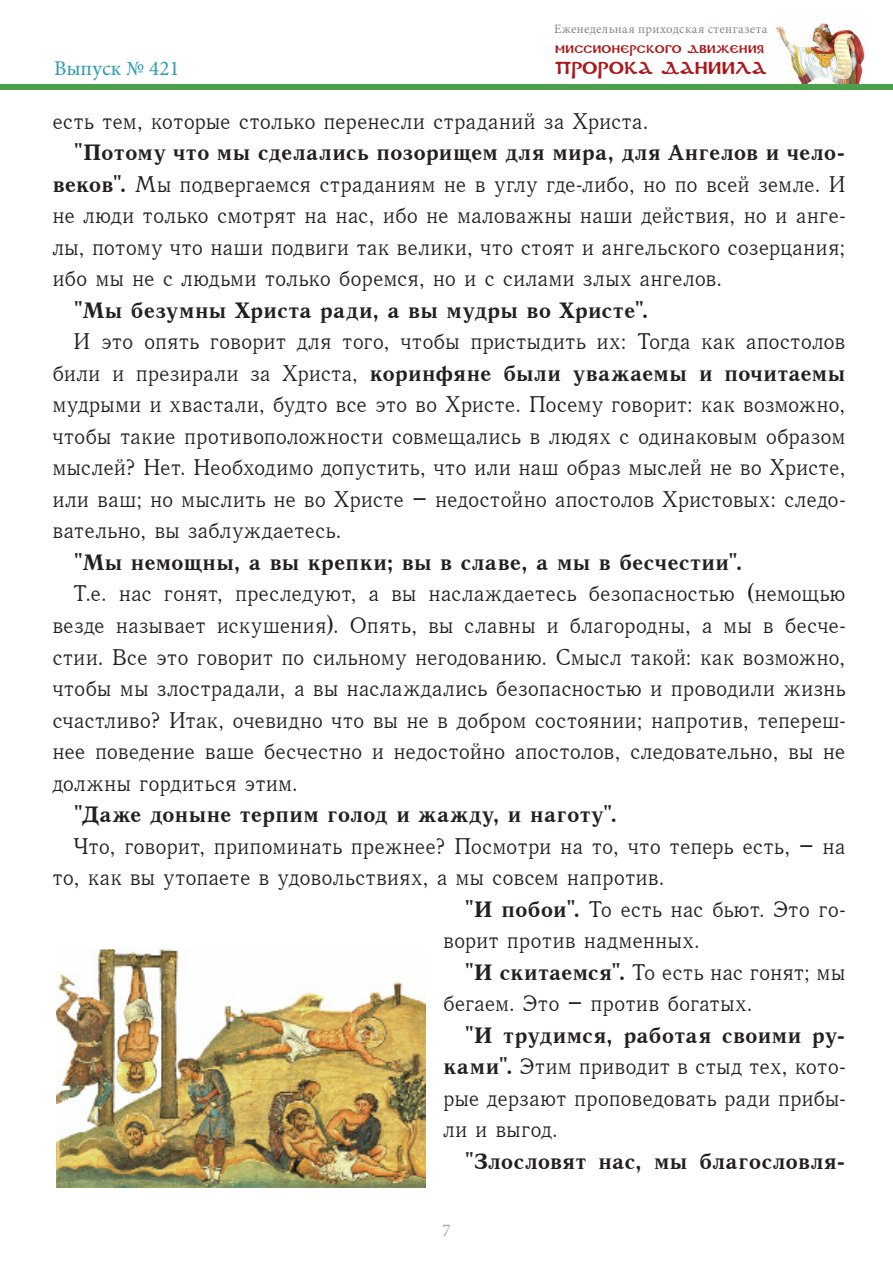
<style>
.page{position:relative;width:893px;height:1263px;background:#fff}
.page>*{position:absolute;margin:0;border:0;box-sizing:border-box;transform-origin:0 0}
._2__Основной_текст{font:22.5px/31.5px "Quant Antiqua C";color:#231f20;text-align:justify}
._2__Основной_текст-2{font:22.5px "Quant Antiqua C Bold";letter-spacing:-.01em;color:#231f20}
.t1{font:21px "Minion Pro";color:#2e9daa}
.t2{font:18px "Minion Pro";color:#9fa9a4}
.t3{font:17.1px "DS Coptic";letter-spacing:.01em;color:#aa181b}
.t4{font:12.75px "Minion Pro";letter-spacing:.03em;color:#7f8885}
.t5{font:10.95px "DS Coptic";letter-spacing:.025em;color:#aa181b}
.s1{font-family:"Quant Antiqua C Bold"}
</style>
<div class="page">
<img style="left:776px;top:23px;width:89px;height:61px">
<div style="left:0;top:84px;width:893px;height:5px;background:#4aa14a"></div>
<img style="left:57px;top:948px;width:368px;height:239px">
<p class="t1" style="left:54px;top:54px;width:127px">Выпуск № 421</p>
<p class="t4" style="left:554px;top:21px;width:215px">Еженедельная приходская стенгазета</p>
<p class="t5" style="left:555px;top:42px;width:210px">Миссионерского движения</p>
<p class="t3" style="left:555px;top:57px;width:213px">ПРОРОКА ДАНИИЛА</p>
<p class="_2__Основной_текст" style="left:52px;top:106px;width:598px">есть тем, которые столько перенесли страданий за Христа.</p>
<p class="_2__Основной_текст" style="left:52px;top:137px;width:795px;text-indent:21px"><span class="s1">"Потому что мы сделались позорищем для мира, для Ангелов и чело&shy;веков".</span> Мы подвергаемся страданиям не в углу где-либо, но по всей земле. И не люди только смотрят на нас, ибо не маловажны наши действия, но и анге&shy;лы, потому что наши подвиги так велики, что стоят и ангельского созерцания; ибо мы не с людьми только боремся, но и с силами злых ангелов.</p>
<p class="_2__Основной_текст-2" style="left:74px;top:298px;width:577px">"Мы безумны Христа ради, а вы мудры во Христе".</p>
<p class="_2__Основной_текст" style="left:52px;top:326px;width:795px;text-indent:21px">И это опять говорит для того, чтобы пристыдить их: Тогда как апостолов били и презирали за Христа, <span class="s1">коринфяне были уважаемы и почитаемы </span>мудрыми и хвастали, будто все это во Христе. Посему говорит: как возможно, чтобы такие противоположности совмещались в людях с одинаковым образом мыслей? Нет. Необходимо допустить, что или наш образ мыслей не во Христе, или ваш; но мыслить не во Христе – недостойно апостолов Христовых: следо&shy;вательно, вы заблуждаетесь.</p>
<p class="_2__Основной_текст-2" style="left:74px;top:550px;width:671px">"Мы немощны, а вы крепки; вы в славе, а мы в бесчестии".</p>
<p class="_2__Основной_текст" style="left:52px;top:578px;width:795px;text-indent:21px">Т.е. нас гонят, преследуют, а вы наслаждаетесь безопасностью (немощью везде называет искушения). Опять, вы славны и благородны, а мы в бесче&shy;стии. Все это говорит по сильному негодованию. Смысл такой: как возможно, чтобы мы злострадали, а вы наслаждались безопасностью и проводили жизнь счастливо? Итак, очевидно что вы не в добром состоянии; напротив, тепереш&shy;нее поведение ваше бесчестно и недостойно апостолов, следовательно, вы не должны гордиться этим.</p>
<p class="_2__Основной_текст-2" style="left:74px;top:802px;width:545px">"Даже доныне терпим голод и жажду, и наготу".</p>
<p class="_2__Основной_текст" style="left:52px;top:830px;width:795px;text-indent:21px">Что, говорит, припоминать прежнее? Посмотри на то, что теперь есть, – на то, как вы утопаете в удовольствиях, а мы совсем напротив.</p>
<p class="_2__Основной_текст" style="left:443px;top:893px;width:404px;text-indent:21px"><span class="s1">"И побои".</span> То есть нас бьют. Это го&shy;ворит против надменных.</p>
<p class="_2__Основной_текст" style="left:443px;top:956px;width:404px;text-indent:21px"><span class="s1">"И скитаемся".</span> То есть нас гонят; мы бегаем. Это – против богатых.</p>
<p class="_2__Основной_текст" style="left:443px;top:1019px;width:404px;text-indent:21px"><span class="s1">"И трудимся, работая своими ру&shy;ками".</span> Этим приводит в стыд тех, кото&shy;рые дерзают проповедовать ради прибы&shy;ли и выгод.</p>
<p class="_2__Основной_текст-2" style="left:464px;top:1149px;width:383px">"Злословят нас, мы благословля-</p>
<p class="t2" style="left:442px;top:1218px;width:10px">7</p>
</div>
